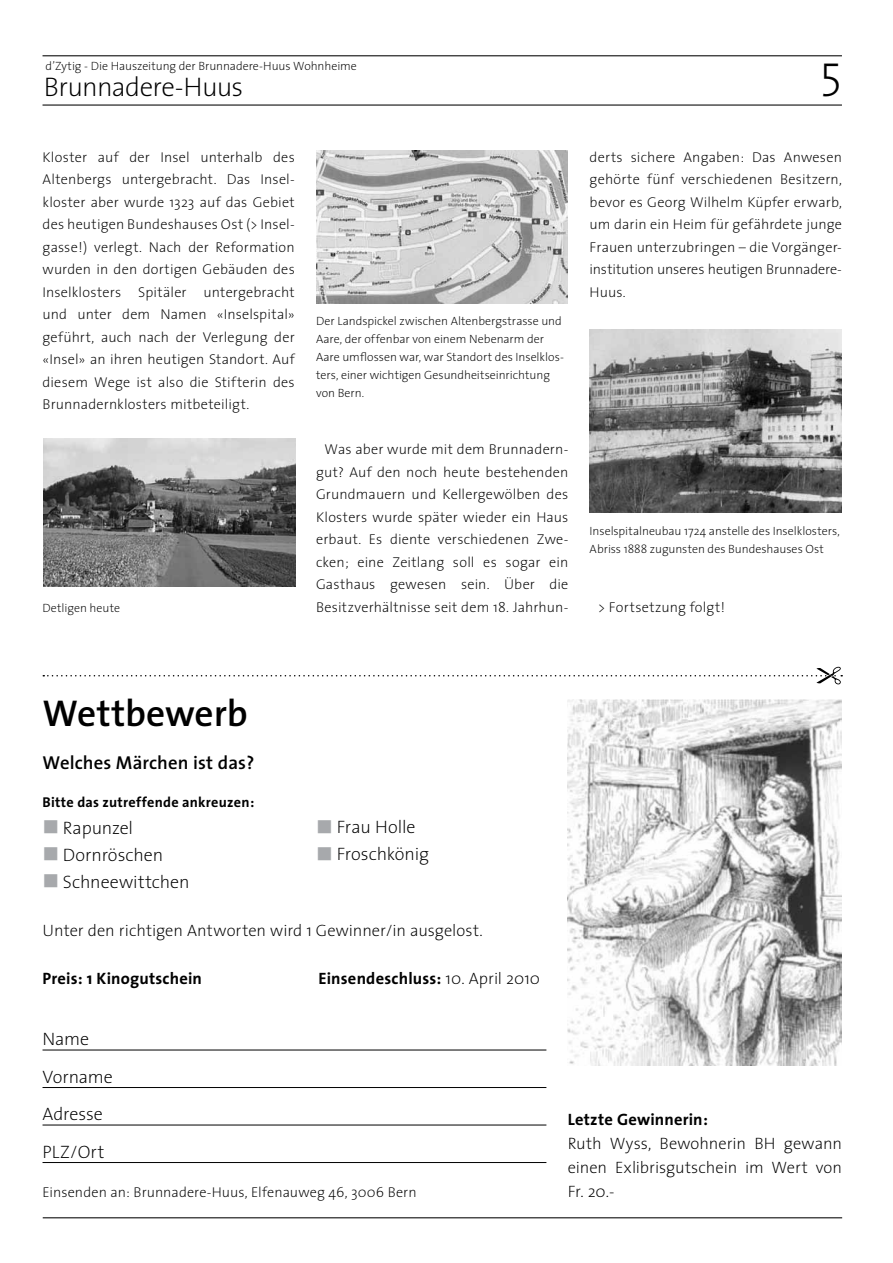
<style>
.page{position:relative;width:893px;height:1263px;background:#fff}
.page>*{position:absolute;margin:0;border:0;box-sizing:border-box;transform-origin:0 0}
.t1{font:48px "The Sans Extra Light Caps";color:#000}
.t2{font:600 37.5px "The Sans";letter-spacing:-.005em;color:#000}
.t3{font:200 27px "The Sans";letter-spacing:-.025em;color:#000}
.t4{font:600 18.75px "The Sans";letter-spacing:.005em;color:#000}
.t5{font:200 18px/37.5px "The Sans";letter-spacing:-.005em;color:#000}
.t6{font:200 16.5px/24px "The Sans";color:#000;text-align:justify}
.t7{font:700 16.5px "The Sans";letter-spacing:.01em;color:#000}
.t8{font:200 14.25px/22.5px "The Sans";letter-spacing:.01em;color:#000;text-align:justify}
.t9{font:700 14.25px "The Sans";letter-spacing:.02em;color:#000}
.t10{font:200 12px/18px "The Sans";color:#000}
.s1{color:#a7a9ac}
.s2{font-weight:200}
</style>
<div class="page">
<hr style="left:43px;top:55px;width:799px;height:1px;background:#000">
<hr style="left:43px;top:105px;width:799px;height:1px;background:#000">
<hr style="left:43px;top:1217px;width:799px;height:1px;background:#000">
<img style="left:43px;top:438px;width:252px;height:149px">
<img style="left:316px;top:151px;width:252px;height:153px">
<img style="left:590px;top:329px;width:251px;height:183px">
<hr style="left:43px;top:1050px;width:503px;height:1px;background:#000">
<hr style="left:43px;top:1087px;width:503px;height:1px;background:#000">
<hr style="left:43px;top:1125px;width:503px;height:1px;background:#000">
<hr style="left:43px;top:1162px;width:503px;height:1px;background:#000">
<svg style="left:43px;top:667px;width:799px;height:17px"></svg>
<img style="left:567px;top:700px;width:275px;height:365px">
<p class="t10" style="left:45px;top:57px;width:313px">d’Zytig - Die Hauszeitung der Brunnadere-Huus Wohnheime</p>
<h3 class="t3" style="left:44px;top:65px;width:201px">Brunnadere-Huus</h3>
<p class="t8" style="left:43px;top:145px;width:254px">Kloster auf der Insel unterhalb des Altenbergs untergebracht. Das Insel&shy;kloster aber wurde 1323 auf das Gebiet des heutigen Bundeshauses Ost (&gt; Insel&shy;gasse!) verlegt. Nach der Reformation wurden in den dortigen Gebäuden des Inselklosters Spitäler untergebracht und unter dem Namen «Inselspital» geführt, auch nach der Verlegung der «Insel» an ihren heutigen Standort. Auf diesem Wege ist also die Stifterin des Brunnadernklosters mitbeteiligt.</p>
<p class="t10" style="left:43px;top:598px;width:79px">Detligen heute</p>
<p class="t10" style="left:316px;top:312px;width:249px">Der Landspickel zwischen Altenbergstrasse und Aare, der offenbar von einem Nebenarm der Aare umflossen war, war Standort des Inselklos&shy;ters, einer wichtigen Gesundheitseinrichtung von Bern.</p>
<p class="t8" style="left:316px;top:438px;width:254px;text-align:center">Was aber wurde mit dem Brunnadern&shy;gut? Auf den noch heute bestehenden Grundmauern und Kellergewölben des Klosters wurde später wieder ein Haus erbaut. Es diente verschiedenen Zwe&shy;cken; eine Zeitlang soll es sogar ein Gasthaus gewesen sein. Über die Besitzverhältnisse seit dem 18. Jahrhun-</p>
<h1 class="t1" style="left:820px;top:40px;width:24px">5</h1>
<p class="t8" style="left:590px;top:145px;width:254px">derts sichere Angaben: Das Anwesen gehörte fünf verschiedenen Besitzern, bevor es Georg Wilhelm Küpfer erwarb, um darin ein Heim für gefährdete junge Frauen unterzubringen – die Vorgänger&shy;institution unseres heutigen Brunnadere-Huus.</p>
<p class="t10" style="left:590px;top:522px;width:252px">Inselspitalneubau 1724 anstelle des Inselklosters,<br>Abriss 1888 zugunsten des Bundeshauses Ost</p>
<p class="t8" style="left:598px;top:595px;width:128px">&gt; Fortsetzung folgt!</p>
<h2 class="t2" style="left:43px;top:682px;width:207px">Wettbewerb</h2>
<h3 class="t4" style="left:43px;top:747px;width:213px">Welches Märchen ist das?</h3>
<p class="t9" style="left:43px;top:790px;width:213px">Bitte das zutreffende ankreuzen:</p>
<p class="t5" style="left:43px;top:808px;width:92px"><span class="s1">■</span> Rapunzel</p>
<p class="t5" style="left:43px;top:835px;width:122px"><span class="s1">■</span> Dornröschen</p>
<p class="t5" style="left:43px;top:862px;width:149px"><span class="s1">■</span> Schneewittchen</p>
<p class="t6" style="left:43px;top:917px;width:442px">Unter den richtigen Antworten wird 1 Gewinner/in ausgelost.</p>
<p class="t7" style="left:43px;top:964px;width:161px">Preis: 1 Kinogutschein</p>
<p class="t7" style="left:319px;top:964px;width:223px">Einsendeschluss: <span class="s2">10. April 2010</span></p>
<p class="t5" style="left:316px;top:808px;width:101px"><span class="s1">■</span> Frau Holle</p>
<p class="t5" style="left:316px;top:835px;width:114px"><span class="s1">■</span> Froschkönig</p>
<p class="t5" style="left:43px;top:1020px;width:72px">Name<br>Vorname<br>Adresse<br>PLZ/Ort</p>
<p class="t8" style="left:43px;top:1180px;width:376px">Einsenden an: Brunnadere-Huus, Elfenauweg 46, 3006 Bern</p>
<p class="t7" style="left:568px;top:1106px;width:142px">Letzte Gewinnerin:</p>
<p class="t6" style="left:568px;top:1131px;width:276px">Ruth Wyss, Bewohnerin BH gewann einen Exlibrisgutschein im Wert von Fr. 20.-</p>
</div>
